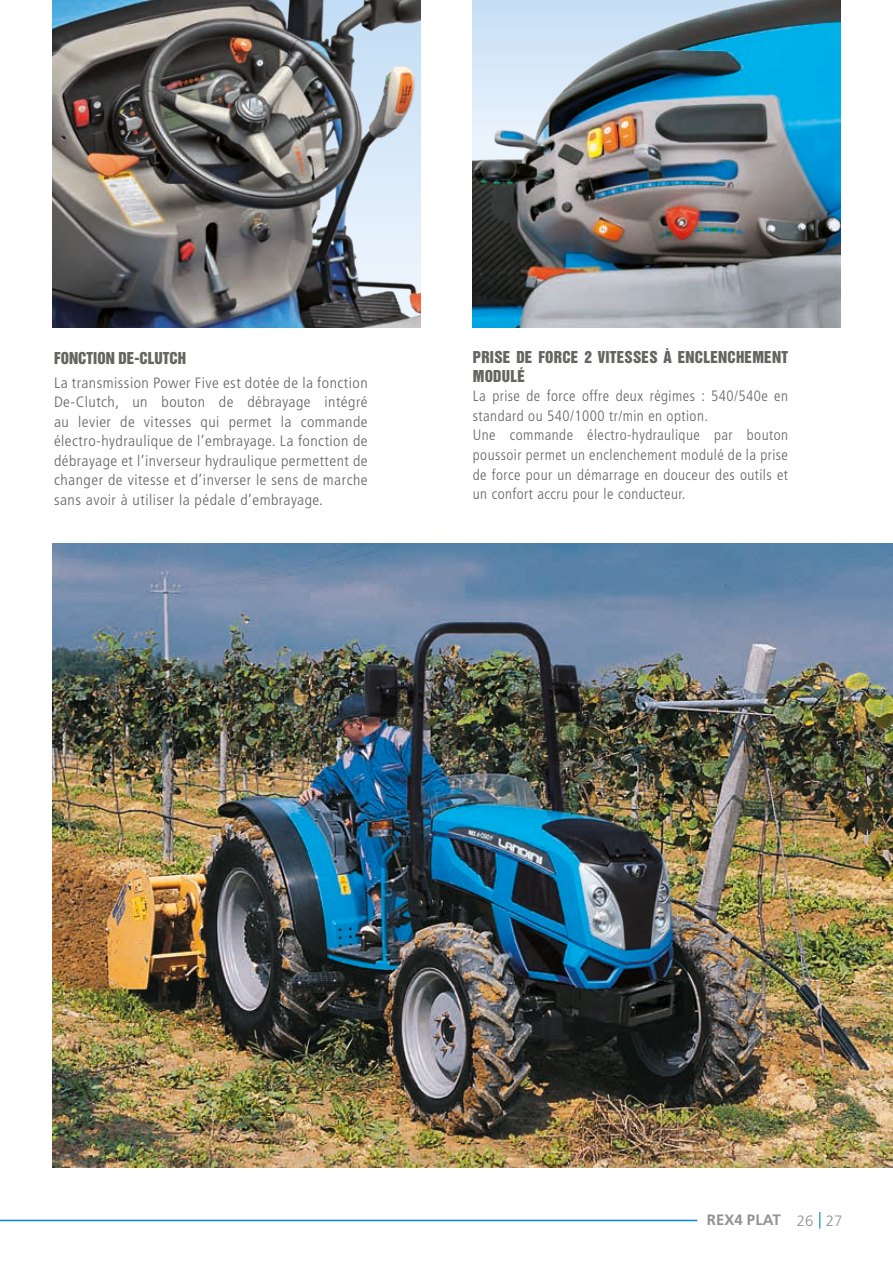
<style>
.page{position:relative;width:893px;height:1263px;background:#fff}
.page>*{position:absolute;margin:0;border:0;box-sizing:border-box;transform-origin:0 0}
.t1{font:300 condensed 15px/19.5px "Frutiger LT";letter-spacing:.03em;color:#646463;text-align:justify;scale:1.06 1}
.t2{font:300 condensed 15px/19.5px "Frutiger LT";letter-spacing:.03em;color:#646463}
.t3{font:15px/18.8px "Helvetica Inserat";letter-spacing:.015em;color:#646463}
.t4{font:700 15px "Frutiger LT";color:#939292}
.s1{font-weight:300}
</style>
<div class="page">
<img style="left:53px;top:544px;width:840px;height:624px">
<img style="left:473px;top:0;width:367px;height:328px">
<img style="left:53px;top:0;width:367px;height:328px">
<hr style="left:0;top:1220px;width:697px;height:1px;background:#0088d0">
<svg style="left:819px;top:1212px;width:1px;height:16px"></svg>
<p class="t3" style="left:54px;top:349px;width:134px">FONCTION DE-CLUTCH</p>
<p class="t1" style="left:54px;top:373px;width:297px">La transmission Power Five est dotée de la fonction De-Clutch, un bouton de débrayage intégré au levier de vitesses qui permet la commande électro-hydraulique de l’embrayage. La fonction de débrayage et l’inverseur hydraulique permettent de changer de vitesse et d’inverser le sens de marche sans avoir à utiliser la pédale d’embrayage.</p>
<p class="t3" style="left:473px;top:348px;width:317px">PRISE DE FORCE 2 VITESSES À ENCLENCHEMENT<br>MODULÉ</p>
<p class="t2" style="left:473px;top:387px;width:317px">La prise de force offre deux régimes : 540/540e en standard ou 540/1000 tr/min en option.<br>Une commande électro-hydraulique par bouton poussoir permet un enclenchement modulé de la prise de force pour un démarrage en douceur des outils et un confort accru pour le conducteur.</p>
<p class="t4" style="left:707px;top:1211px;width:137px">REX4 PLAT <span class="s1">26 27</span></p>
</div>
